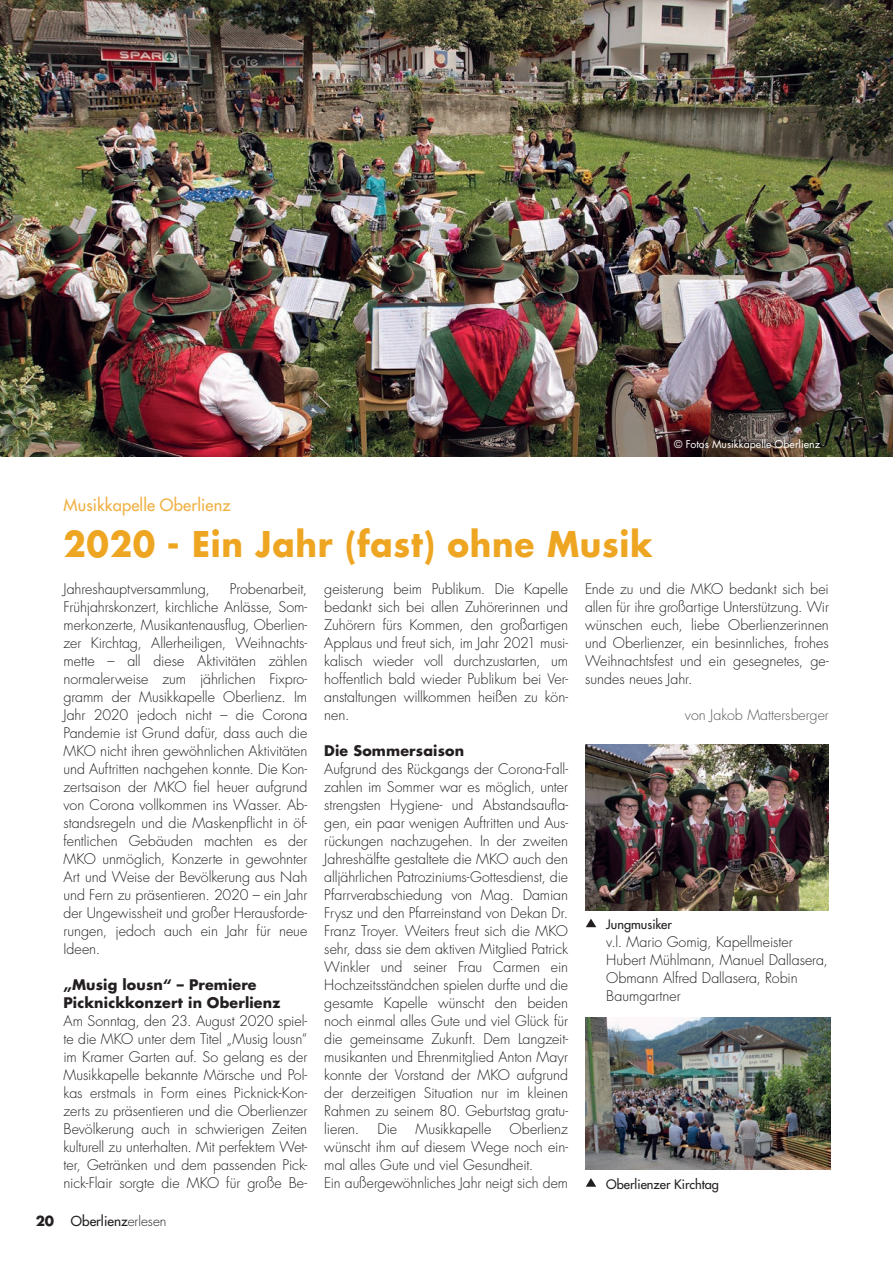
<style>
.page{position:relative;width:893px;height:1263px;background:#fff}
.page>*{position:absolute;margin:0;border:0;box-sizing:border-box;transform-origin:0 0}
.t1{font:700 34.5px "Futura LT Pro";letter-spacing:.02em;color:#eea622;scale:.95 1}
.t2{font:500 16.5px "Futura LT Pro";letter-spacing:.01em;color:#f0b145}
.t3{font:300 14.25px/18px "Futura LT Pro";letter-spacing:-.005em;color:#231f20;text-align:justify}
.t4{font:700 14.25px/18px "Futura LT Pro";letter-spacing:.01em;color:#231f20}
.t5{font:300 14.25px "Futura LT Pro";color:#57585a}
.t6{font:500 13.5px "Futura LT Pro";color:#231f20}
.t7{font:500 12.75px "Futura LT Pro";color:#231f20}
.t8{font:10.5px "Futura LT Pro";color:#fff}
.s1{font-weight:700}
.s2{font-weight:300}
</style>
<div class="page">
<img style="left:586px;top:1018px;width:244px;height:151px">
<img style="left:0;top:0;width:892px;height:456px">
<img style="left:585px;top:744px;width:243px;height:166px">
<svg style="left:586px;top:918px;width:10px;height:9px"></svg>
<svg style="left:586px;top:1178px;width:10px;height:9px"></svg>
<p class="t8" style="left:674px;top:436px;width:147px">© Fotos Musikkapelle Oberlienz</p>
<p class="t2" style="left:64px;top:493px;width:169px">Musikkapelle Oberlienz</p>
<h1 class="t1" style="left:64px;top:518px;width:622px">2020 - Ein Jahr (fast) ohne Musik</h1>
<p class="t3" style="left:64px;top:580px;width:148px">Jahreshauptversammlung,</p>
<p class="t3" style="left:64px;top:580px;width:245px;text-indent:166px">Probenarbeit, Frühjahrskonzert, kirchliche Anlässe, Som&shy;merkonzerte, Musikantenausflug, Oberlien&shy;zer Kirchtag, Allerheiligen, Weihnachts&shy;mette – all diese Aktivitäten zählen normalerweise zum jährlichen Fixpro&shy;gramm der Musikkapelle Oberlienz. Im Jahr 2020 jedoch nicht – die Corona Pandemie ist Grund dafür, dass auch die MKO nicht ihren gewöhnlichen Aktivitäten und Auftritten nachgehen konnte. Die Kon&shy;zertsaison der MKO fiel heuer aufgrund von Corona vollkommen ins Wasser. Ab&shy;standsregeln und die Maskenpflicht in öf&shy;fentlichen Gebäuden machten es der MKO unmöglich, Konzerte in gewohnter Art und Weise der Bevölkerung aus Nah und Fern zu präsentieren. 2020 – ein Jahr der Ungewissheit und großer Herausforde&shy;rungen, jedoch auch ein Jahr für neue Ideen.</p>
<p class="t4" style="left:64px;top:975px;width:218px">„Musig lousn“ – Premiere<br>Picknickkonzert in Oberlienz</p>
<p class="t3" style="left:64px;top:1012px;width:245px">Am Sonntag, den 23. August 2020 spiel&shy;te die MKO unter dem Titel „Musig lousn“ im Kramer Garten auf. So gelang es der Musikkapelle bekannte Märsche und Pol&shy;kas erstmals in Form eines Picknick-Kon&shy;zerts zu präsentieren und die Oberlienzer Bevölkerung auch in schwierigen Zeiten kulturell zu unterhalten. Mit perfektem Wet&shy;ter, Getränken und dem passenden Pick&shy;nick-Flair sorgte die MKO für große Be-</p>
<p class="t3" style="left:585px;top:580px;width:245px">Ende zu und die MKO bedankt sich bei allen für ihre großartige Unterstützung. Wir wünschen euch, liebe Oberlienzerinnen und Oberlienzer, ein besinnliches, frohes Weihnachtsfest und ein gesegnetes, ge&shy;sundes neues Jahr.</p>
<p class="t5" style="left:685px;top:705px;width:146px">von Jakob Mattersberger</p>
<p class="t3" style="left:324px;top:580px;width:245px">geisterung beim Publikum. Die Kapelle bedankt sich bei allen Zuhörerinnen und Zuhörern fürs Kommen, den großartigen Applaus und freut sich, im Jahr 2021 musi&shy;kalisch wieder voll durchzustarten, um hoffentlich bald wieder Publikum bei Ver&shy;anstaltungen willkommen heißen zu kön&shy;nen.</p>
<p class="t4" style="left:324px;top:741px;width:141px">Die Sommersaison</p>
<p class="t3" style="left:324px;top:760px;width:245px">Aufgrund des Rückgangs der Corona-Fall&shy;zahlen im Sommer war es möglich, unter strengsten Hygiene- und Abstandsaufla&shy;gen, ein paar wenigen Auftritten und Aus&shy;rückungen nachzugehen. In der zweiten Jahreshälfte gestaltete die MKO auch den alljährlichen Patroziniums-Gottesdienst, die Pfarrverabschiedung von Mag. Damian Frysz und den Pfarreinstand von Dekan Dr.<br>Franz Troyer. Weiters freut sich die MKO sehr, dass sie dem aktiven Mitglied Patrick Winkler und seiner Frau Carmen ein Hochzeitsständchen spielen durfte und die gesamte Kapelle wünscht den beiden noch einmal alles Gute und viel Glück für die gemeinsame Zukunft. Dem Langzeit&shy;musikanten und Ehrenmitglied Anton Mayr konnte der Vorstand der MKO aufgrund der derzeitigen Situation nur im kleinen Rahmen zu seinem 80. Geburtstag gratu&shy;lieren.</p>
<p class="t7" style="left:606px;top:915px;width:67px">Jungmusiker</p>
<p class="t3" style="left:606px;top:933px;width:223px;text-align:left">v.l. Mario Gomig, Kapellmeister<br>Hubert Mühlmann, Manuel Dallasera,<br>Obmann Alfred Dallasera, Robin<br>Baumgartner</p>
<p class="t3" style="left:324px;top:1120px;width:245px;text-align:left;text-indent:185px">Oberlienz wünscht ihm auf diesem Wege noch ein&shy;mal alles Gute und viel Gesundheit.<br>Ein außergewöhnliches Jahr neigt sich dem</p>
<p class="t3" style="left:377px;top:1120px;width:21px">Die</p>
<p class="t3" style="left:415px;top:1120px;width:77px">Musikkapelle</p>
<p class="t7" style="left:606px;top:1174px;width:114px">Oberlienzer Kirchtag</p>
<p class="t6" style="left:36px;top:1211px;width:132px"><span class="s1">20</span> Oberlienz<span class="s2">erlesen</span></p>
</div>
